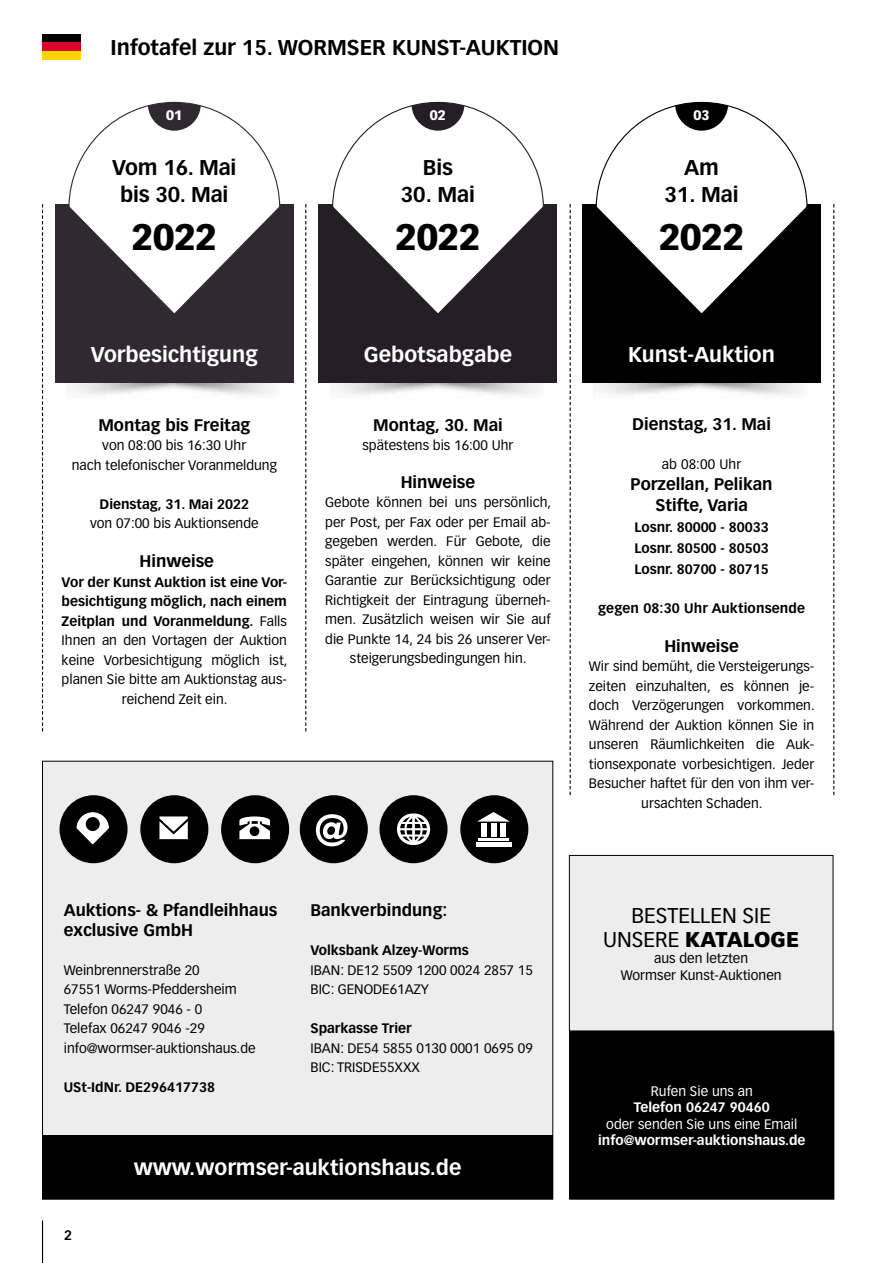
<style>
.page{position:relative;width:893px;height:1263px;background:#fff}
.page>*{position:absolute;margin:0;border:0;box-sizing:border-box;transform-origin:0 0}
.t1{font:900 36px "Vectora LT Std";color:#000}
.t2{font:700 21px/27px "Vectora LT Std";color:#000;text-align:center}
.t3{font:700 21px "Vectora LT Std";color:#fff}
.t4{font:21px/24px "Vectora LT Std";color:#000;text-align:center}
.t5{font:700 16.5px/21px "Vectora LT Std";color:#000;text-align:center}
.t6{font:13.5px/19.5px "Vectora LT Std";color:#000;text-align:center}
.t7{font:700 13.5px/21px "Vectora LT Std";color:#000;text-align:justify}
.t8{font:700 13.5px "Vectora LT Std";color:#fff}
.t9{font:13.5px "Vectora LT Std";color:#fff}
.t10{font:900 13.5px "Vectora LT Std";color:#fff}
.s1{font-weight:700}
.s2{font-weight:900}
</style>
<div class="page">
<hr style="left:42px;top:1220px;width:1px;height:43px;background:#000">
<div style="left:43px;top:34px;width:38px;height:9px;background:#000"></div>
<div style="left:43px;top:43px;width:38px;height:8px;background:#dd052b"></div>
<div style="left:43px;top:51px;width:38px;height:9px;background:#ffd300"></div>
<div style="left:55px;top:204px;width:238px;height:179px;background:#2f2a2f"></div>
<div style="left:319px;top:204px;width:238px;height:179px;background:#241f24"></div>
<div style="left:583px;top:204px;width:238px;height:179px;background:#000"></div>
<div style="left:42px;top:761px;width:511px;height:438px;background:#ededed;border:1px solid #000"></div>
<svg style="left:305px;top:204px;width:1px;height:527px"></svg>
<svg style="left:42px;top:204px;width:1px;height:527px"></svg>
<svg style="left:570px;top:204px;width:1px;height:591px"></svg>
<svg style="left:833px;top:204px;width:1px;height:591px"></svg>
<div style="left:60px;top:795px;width:68px;height:68px;background:#000;border-radius:50%"></div>
<div style="left:300px;top:795px;width:68px;height:68px;background:#000;border-radius:50%"></div>
<div style="left:379px;top:795px;width:69px;height:68px;background:#000;border-radius:50%"></div>
<svg style="left:397px;top:813px;width:33px;height:32px"></svg>
<svg style="left:316px;top:814px;width:31px;height:32px"></svg>
<div style="left:460px;top:795px;width:68px;height:68px;background:#000;border-radius:50%"></div>
<div style="left:481px;top:823px;width:6px;height:14px;background:#fff"></div>
<div style="left:491px;top:823px;width:5px;height:14px;background:#fff"></div>
<div style="left:500px;top:823px;width:6px;height:14px;background:#fff"></div>
<svg style="left:478px;top:812px;width:31px;height:9px"></svg>
<hr style="left:478px;top:838px;width:31px;height:3px;background:#fff">
<hr style="left:476px;top:842px;width:35px;height:4px;background:#fff">
<svg style="left:77px;top:812px;width:32px;height:32px"></svg>
<div style="left:221px;top:795px;width:68px;height:68px;background:#000;border-radius:50%"></div>
<svg style="left:239px;top:816px;width:31px;height:23px"></svg>
<div style="left:140px;top:795px;width:68px;height:68px;background:#000;border-radius:50%"></div>
<svg style="left:159px;top:816px;width:29px;height:23px"></svg>
<svg style="left:69px;top:102px;width:211px;height:211px"></svg>
<svg style="left:333px;top:102px;width:210px;height:211px"></svg>
<svg style="left:596px;top:102px;width:211px;height:211px"></svg>
<div style="left:43px;top:1135px;width:510px;height:64px;background:#000"></div>
<div style="left:569px;top:855px;width:264px;height:176px;background:#ededed"></div>
<div style="left:569px;top:855px;width:264px;height:176px;border:1px solid #000"></div>
<div style="left:570px;top:1032px;width:264px;height:167px;background:#000"></div>
<div style="left:569px;top:1031px;width:265px;height:168px;border:1px solid #000"></div>
<h2 class="t2" style="left:111px;top:34px;width:450px">Infotafel zur 15. WORMSER KUNST-AUKTION</h2>
<p class="t10" style="left:166px;top:107px;width:17px">01</p>
<p class="t10" style="left:430px;top:107px;width:17px">02</p>
<p class="t10" style="left:694px;top:107px;width:17px">03</p>
<h2 class="t2" style="left:684px;top:154px;width:36px">Am</h2>
<h2 class="t2" style="left:664px;top:181px;width:76px">31. Mai</h2>
<h1 class="t1" style="left:659px;top:214px;width:87px">2022</h1>
<h2 class="t2" style="left:112px;top:154px;width:126px">Vom 16. Mai bis 30. Mai</h2>
<h1 class="t1" style="left:132px;top:214px;width:87px">2022</h1>
<h2 class="t2" style="left:423px;top:154px;width:32px">Bis</h2>
<h2 class="t2" style="left:401px;top:181px;width:76px">30. Mai</h2>
<h1 class="t1" style="left:395px;top:214px;width:87px">2022</h1>
<h2 class="t3" style="left:91px;top:341px;width:168px">Vorbesichtigung</h2>
<h2 class="t3" style="left:364px;top:341px;width:150px">Gebotsabgabe</h2>
<h2 class="t3" style="left:628px;top:341px;width:148px">Kunst-Auktion</h2>
<p class="t5" style="left:98px;top:414px;width:153px">Montag bis Freitag</p>
<p class="t6" style="left:72px;top:436px;width:207px">von 08:00 bis 16:30 Uhr<br>nach telefonischer Voranmeldung</p>
<p class="t7" style="left:100px;top:493px;width:151px">Dienstag, 31. Mai 2022</p>
<p class="t6" style="left:90px;top:514px;width:170px">von 07:00 bis Auktionsende</p>
<p class="t5" style="left:139px;top:551px;width:76px">Hinweise</p>
<p class="t6" style="left:62px;top:572px;width:227px"><span class="s1">Vor der Kunst Auktion ist eine Vor&shy;besichtigung möglich, nach einem<br>Zeitplan und Voranmeldung.</span> Falls<br>Ihnen an den Vortagen der Auktion keine Vorbesichtigung möglich ist, planen Sie bitte am Auktionstag aus&shy;reichend Zeit ein.</p>
<p class="t5" style="left:373px;top:414px;width:131px">Montag, 30. Mai</p>
<p class="t6" style="left:362px;top:436px;width:153px">spätestens bis 16:00 Uhr</p>
<p class="t5" style="left:401px;top:471px;width:76px">Hinweise</p>
<p class="t6" style="left:325px;top:493px;width:227px">Gebote können bei uns persönlich, per Post, per Fax oder per Email ab&shy;gegeben werden. Für Gebote, die später eingehen, können wir keine Garantie zur Berücksichtigung oder Richtigkeit der Eintragung überneh&shy;men. Zusätzlich weisen wir Sie auf die Punkte 14, 24 bis 26 unserer Ver&shy;steigerungsbedingungen hin.</p>
<p class="t5" style="left:64px;top:901px;width:215px;line-height:19.5px;text-align:left">Auktions- &amp; Pfandleihhaus exclusive GmbH</p>
<p class="t6" style="left:64px;top:960px;width:193px;text-align:left">Weinbrennerstraße 20<br>67551 Worms-Pfeddersheim<br>Telefon 06247 9046 - 0<br>Telefax 06247 9046 -29 info@wormser-auktionshaus.de</p>
<p class="t7" style="left:64px;top:1077px;width:153px">USt-IdNr. DE296417738</p>
<p class="t5" style="left:310px;top:900px;width:138px">Bankverbindung:</p>
<p class="t7" style="left:310px;top:940px;width:160px">Volksbank Alzey-Worms</p>
<p class="t6" style="left:310px;top:960px;width:224px;text-align:left">IBAN: DE12 5509 1200 0024 2857 15<br>BIC: GENODE61AZY</p>
<p class="t7" style="left:310px;top:1018px;width:103px">Sparkasse Trier</p>
<p class="t6" style="left:310px;top:1038px;width:224px;text-align:left">IBAN: DE54 5855 0130 0001 0695 09<br>BIC: TRISDE55XXX</p>
<p class="t7" style="left:64px;top:1224px;width:9px">2</p>
<h2 class="t3" style="left:134px;top:1155px;width:329px">www.wormser-auktionshaus.de</h2>
<p class="t5" style="left:632px;top:413px;width:140px">Dienstag, 31. Mai</p>
<p class="t6" style="left:662px;top:454px;width:81px">ab 08:00 Uhr</p>
<p class="t5" style="left:631px;top:473px;width:144px">Porzellan, Pelikan<br>Stifte, Varia</p>
<p class="t7" style="left:634px;top:516px;width:136px">Losnr. 80000 - 80033<br>Losnr. 80500 - 80503<br>Losnr. 80700 - 80715</p>
<p class="t7" style="left:598px;top:597px;width:209px">gegen 08:30 Uhr Auktionsende</p>
<p class="t5" style="left:664px;top:635px;width:76px">Hinweise</p>
<p class="t6" style="left:589px;top:657px;width:227px">Wir sind bemüht, die Versteigerungs&shy;zeiten einzuhalten, es können je&shy;doch Verzögerungen vorkommen.<br>Während der Auktion können Sie in unseren Räumlichkeiten die Auk&shy;tionsexponate vorbesichtigen. Jeder Besucher haftet für den von ihm ver&shy;ursachten Schaden.</p>
<h2 class="t4" style="left:603px;top:903px;width:198px">BESTELLEN SIE<br>UNSERE <span class="s2">KATALOGE</span></h2>
<p class="t6" style="left:621px;top:950px;width:162px;line-height:16.5px">aus den letzten<br>Wormser Kunst-Auktionen</p>
<p class="t9" style="left:651px;top:1083px;width:103px">Rufen Sie uns an</p>
<p class="t8" style="left:634px;top:1099px;width:138px">Telefon 06247 90460</p>
<p class="t9" style="left:606px;top:1116px;width:193px">oder senden Sie uns eine Email</p>
<p class="t8" style="left:598px;top:1132px;width:209px">info@wormser-auktionshaus.de</p>
</div>
